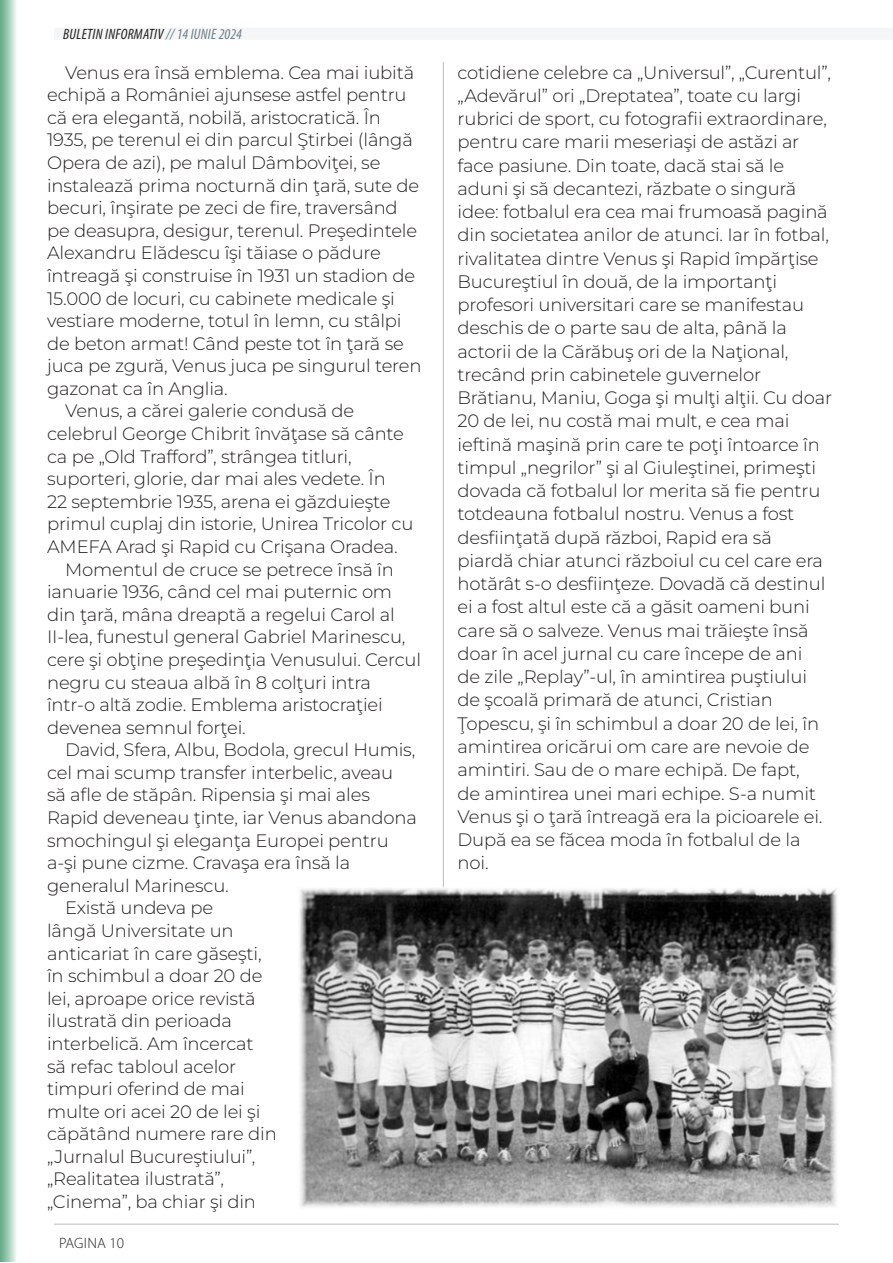
<style>
.page{position:relative;width:893px;height:1263px;background:#fff}
.page>*{position:absolute;margin:0;border:0;box-sizing:border-box;transform-origin:0 0}
.t1{font:300 18px/22.6px "Montserrat";letter-spacing:-.01em;color:#231f20}
.t2{font:italic condensed 15px "Myriad Pro";letter-spacing:.02em;color:#231f20}
.t3{font:300 15px "Myriad Pro";letter-spacing:.015em;color:#231f20}
.s1{color:#6c7d86}
</style>
<div class="page">
<hr style="left:54px;top:1224px;width:785px;height:1px;background:#231f20">
<hr style="left:443px;top:62px;width:1px;height:825px;background:#231f20">
<div style="left:54px;top:28px;width:839px;height:12px;background:#f5f6f7"></div>
<svg style="left:0;top:0;width:16px;height:1262px;background:#a4ccb8"></svg>
<img style="left:299px;top:887px;width:538px;height:320px">
<p class="t2" style="left:63px;top:25px;width:180px">BULETIN INFORMATIV <span class="s1">// 14 IUNIE 2024</span></p>
<p class="t1" style="left:47px;top:60px;width:376px;text-indent:18px">Venus era însă emblema. Cea mai iubită echipă a României ajunsese astfel pentru că era elegantă, nobilă, aristocratică. În 1935, pe terenul ei din parcul Ştirbei (lângă Opera de azi), pe malul Dâmboviţei, se instalează prima nocturnă din ţară, sute de becuri, înşirate pe zeci de fire, traversând pe deasupra, desigur, terenul. Preşedintele Alexandru Elădescu îşi tăiase o pădure întreagă şi construise în 1931 un stadion de 15.000 de locuri, cu cabinete medicale şi vestiare moderne, totul în lemn, cu stâlpi de beton armat! Când peste tot în ţară se juca pe zgură, Venus juca pe singurul teren gazonat ca în Anglia.</p>
<p class="t1" style="left:47px;top:399px;width:368px;text-indent:18px">Venus, a cărei galerie condusă de celebrul George Chibrit învăţase să cânte ca pe „Old Trafford”, strângea titluri, suporteri, glorie, dar mai ales vedete. În<br>22 septembrie 1935, arena ei găzduieşte primul cuplaj din istorie, Unirea Tricolor cu AMEFA Arad şi Rapid cu Crişana Oradea.</p>
<p class="t1" style="left:47px;top:557px;width:376px;text-indent:18px">Momentul de cruce se petrece însă în ianuarie 1936, când cel mai puternic om din ţară, mâna dreaptă a regelui Carol al II-lea, funestul general Gabriel Marinescu, cere şi obţine preşedinţia Venusului. Cercul negru cu steaua albă în 8 colţuri intra într-o altă zodie. Emblema aristocraţiei devenea semnul forţei.</p>
<p class="t1" style="left:47px;top:738px;width:371px;text-indent:18px">David, Sfera, Albu, Bodola, grecul Humis, cel mai scump transfer interbelic, aveau<br>să afle de stăpân. Ripensia şi mai ales Rapid deveneau ţinte, iar Venus abandona smochingul şi eleganţa Europei pentru a-şi pune cizme. Cravaşa era însă la generalul Marinescu.</p>
<p class="t1" style="left:47px;top:896px;width:231px;text-indent:18px">Există undeva pe<br>lângă Universitate un anticariat în care găseşti, în schimbul a doar 20 de lei, aproape orice revistă ilustrată din perioada interbelică. Am încercat să refac tabloul acelor timpuri oferind de mai multe ori acei 20 de lei şi căpătând numere rare din „Jurnalul Bucureştiului”, „Realitatea ilustrată”, „Cinema”, ba chiar şi din</p>
<p class="t3" style="left:59px;top:1234px;width:67px">PAGINA 10</p>
<p class="t1" style="left:458px;top:60px;width:376px;line-height:23.2px">cotidiene celebre ca „Universul”, „Curentul”, „Adevărul” ori „Dreptatea”, toate cu largi rubrici de sport, cu fotografii extraordinare, pentru care marii meseriaşi de astăzi ar face pasiune. Din toate, dacă stai să le aduni şi să decantezi, răzbate o singură idee: fotbalul era cea mai frumoasă pagină din societatea anilor de atunci. Iar în fotbal, rivalitatea dintre Venus şi Rapid împărţise Bucureştiul în două, de la importanţi profesori universitari care se manifestau deschis de o parte sau de alta, până la actorii de la Cărăbuş ori de la Naţional, trecând prin cabinetele guvernelor Brătianu, Maniu, Goga şi mulţi alţii. Cu doar 20 de lei, nu costă mai mult, e cea mai ieftină maşină prin care te poţi întoarce în timpul „negrilor” şi al Giuleştinei, primeşti dovada că fotbalul lor merita să fie pentru totdeauna fotbalul nostru. Venus a fost desfiinţată după război, Rapid era să piardă chiar atunci războiul cu cel care era hotărât s-o desfiinţeze. Dovadă că destinul ei a fost altul este că a găsit oameni buni care să o salveze. Venus mai trăieşte însă doar în acel jurnal cu care începe de ani<br>de zile „Replay”-ul, în amintirea puştiului de şcoală primară de atunci, Cristian Ţopescu, şi în schimbul a doar 20 de lei, în amintirea oricărui om care are nevoie de amintiri. Sau de o mare echipă. De fapt,<br>de amintirea unei mari echipe. S-a numit Venus şi o ţară întreagă era la picioarele ei.<br>După ea se făcea moda în fotbalul de la noi.</p>
</div>
